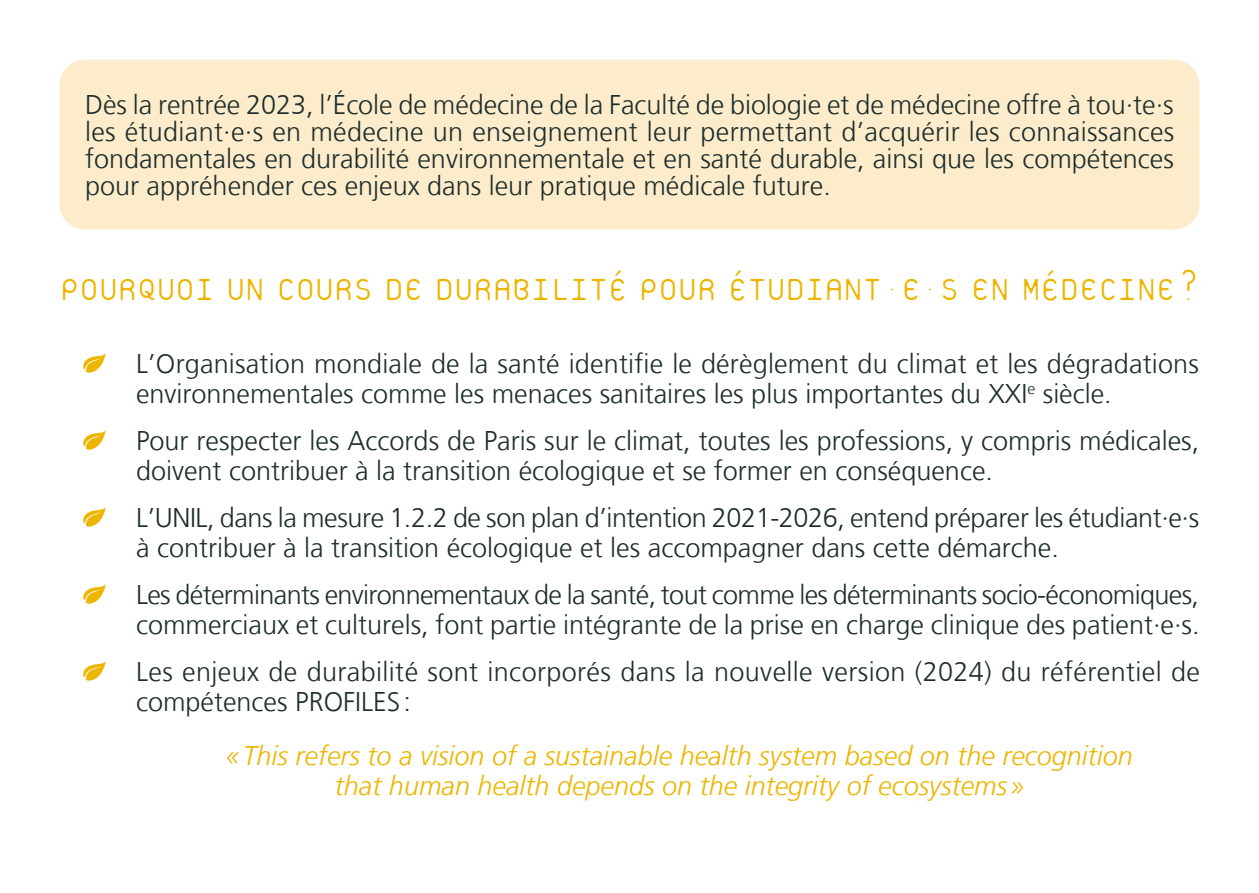
<style>
.page{position:relative;width:1259px;height:893px;background:#fff}
.page>*{position:absolute;margin:0;border:0;box-sizing:border-box;transform-origin:0 0}
.t1{font:100 45px "Platelet";letter-spacing:-.035em;color:#edb500}
.t2{font:300 27px/30px "Frutiger LT Std";color:#1d2d2b}
.t3{font:300 27px/30px "Frutiger LT Std";letter-spacing:-.025em;color:#1d2d2b;text-align:right}
.t4{font:italic 300 27px/30px "Frutiger LT Std";color:#edb500;text-align:center}
.s1{font-family:"Leafs";font-weight:400;font-size:30px;color:#edb500}
</style>
<div class="page">
<div style="left:60px;top:60px;width:1139px;height:170px;background:#fceccc;border-radius:26px"></div>
<p class="t2" style="left:85px;top:92px;width:1090px;line-height:27px;text-align:justify">Dès la rentrée 2023, l’École de médecine de la Faculté de biologie et de médecine offre à tou·te·s les étudiant·e·s en médecine un enseignement leur permettant d’acquérir les connaissances fondamentales en durabilité environnementale et en santé durable, ainsi que les compétences pour appréhender ces enjeux dans leur pratique médicale future.</p>
<h1 class="t1" style="left:60px;top:267px;width:1141px">POURQUOI UN COURS DE DURABILITÉ POUR ÉTUDIANT·E·S EN MÉDECINE?</h1>
<p class="t2" style="left:136px;top:349px;width:1064px;text-indent:-54px"><span class="s1">M</span> L’Organisation mondiale de la santé identifie le dérèglement du climat et les dégradations environnementales comme les menaces sanitaires les plus importantes du XXI<sup>e</sup> siècle.</p>
<p class="t2" style="left:136px;top:426px;width:1064px;text-indent:-54px"><span class="s1">M</span> Pour respecter les Accords de Paris sur le climat, toutes les professions, y compris médicales, doivent contribuer à la transition écologique et se former en conséquence.</p>
<p class="t2" style="left:136px;top:503px;width:1064px;text-indent:-54px"><span class="s1">M</span> L’UNIL, dans la mesure 1.2.2 de son plan d’intention 2021-2026, entend préparer les étudiant·e·s à contribuer à la transition écologique et les accompagner dans cette démarche.</p>
<p class="t3" style="left:82px;top:580px;width:1119px"><span class="s1">M</span> Les déterminants environnementaux de la santé, tout comme les déterminants socio-économiques, commerciaux et culturels, font partie intégrante de la prise en charge clinique des patient·e·s.</p>
<p class="t2" style="left:136px;top:657px;width:1065px;text-indent:-54px"><span class="s1">M</span> Les enjeux de durabilité sont incorporés dans la nouvelle version (2024) du référentiel de compétences PROFILES:</p>
<p class="t4" style="left:226px;top:741px;width:908px">«This refers to a vision of a sustainable health system based on the recognition that human health depends on the integrity of ecosystems »</p>
</div>
